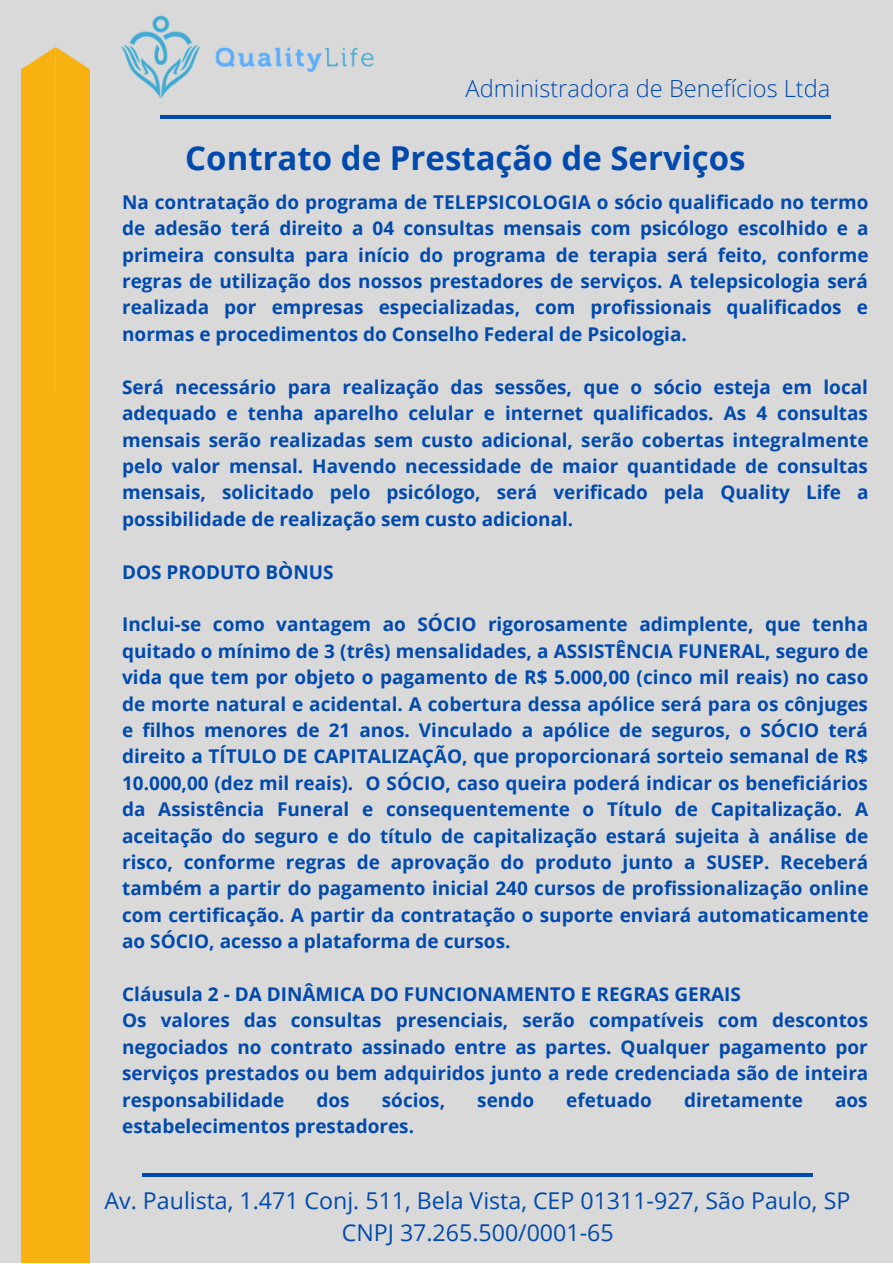
<style>
.page{position:relative;width:893px;height:1264px;background:#fff}
.page>*{position:absolute;margin:0;border:0;box-sizing:border-box;transform-origin:0 0}
.t1{font:700 33px "Open Sans";color:#004aad}
.t2{font:300 23.7px "Open Sans";color:#004aad}
.t3{font:23.1px/31.8px "Open Sans";color:#004aad;text-align:center}
.t4{font:700 18.9px/26.4px "Open Sans";color:#004aad;text-align:justify}
</style>
<div class="page">
<div style="left:0;top:0;width:892px;height:1262px;background:#d9d9d9"></div>
<div style="left:22px;top:393px;width:67px;height:869px;background:#f7b212"></div>
<div style="left:22px;top:48px;width:67px;height:345px;background:#f7b212"></div>
<hr style="left:160px;top:115px;width:670px;height:4px;background:#004aad">
<img style="left:121px;top:15px;width:253px;height:84px">
<hr style="left:143px;top:1173px;width:670px;height:3px;background:#004aad">
<p class="t2" style="left:465px;top:72px;width:366px">Administradora de Benefícios Ltda</p>
<h1 class="t1" style="left:185px;top:134px;width:562px">Contrato de Prestação de Serviços</h1>
<p class="t4" style="left:122px;top:188px;width:748px">Na contratação do programa de TELEPSICOLOGIA o sócio qualificado no termo de adesão terá direito a 04 consultas mensais com psicólogo escolhido e a primeira consulta para início do programa de terapia será feito, conforme regras de utilização dos nossos prestadores de serviços. A telepsicologia será realizada por empresas especializadas, com profissionais qualificados e normas e procedimentos do Conselho Federal de Psicologia.</p>
<p class="t4" style="left:122px;top:373px;width:748px">Será necessário para realização das sessões, que o sócio esteja em local adequado e tenha aparelho celular e internet qualificados. As 4 consultas mensais serão realizadas sem custo adicional, serão cobertas integralmente pelo valor mensal. Havendo necessidade de maior quantidade de consultas mensais, solicitado pelo psicólogo, será verificado pela Quality Life a possibilidade de realização sem custo adicional.</p>
<p class="t4" style="left:122px;top:558px;width:213px">DOS PRODUTO BÒNUS</p>
<p class="t4" style="left:122px;top:611px;width:747px">Inclui-se como vantagem ao SÓCIO rigorosamente adimplente, que tenha quitado o mínimo de 3 (três) mensalidades, a ASSISTÊNCIA FUNERAL, seguro de vida que tem por objeto o pagamento de R$ 5.000,00 (cinco mil reais) no caso de morte natural e acidental. A cobertura dessa apólice será para os cônjuges e filhos menores de 21 anos. Vinculado a apólice de seguros, o SÓCIO terá direito a TÍTULO DE CAPITALIZAÇÃO, que proporcionará sorteio semanal de R$ 10.000,00 (dez mil reais). O SÓCIO, caso queira poderá indicar os beneficiários da Assistência Funeral e consequentemente o Título de Capitalização. A aceitação do seguro e do título de capitalização estará sujeita à análise de risco, conforme regras de aprovação do produto junto a SUSEP. Receberá também a partir do pagamento inicial 240 cursos de profissionalização online com certificação. A partir da contratação o suporte enviará automaticamente ao SÓCIO, acesso a plataforma de cursos.</p>
<p class="t4" style="left:122px;top:980px;width:747px;text-align:left">Cláusula 2 - DA DINÂMICA DO FUNCIONAMENTO E REGRAS GERAIS<br>Os valores das consultas presenciais, serão compatíveis com descontos negociados no contrato assinado entre as partes. Qualquer pagamento por serviços prestados ou bem adquiridos junto a rede credenciada são de inteira responsabilidade</p>
<p class="t4" style="left:316px;top:1086px;width:35px">dos</p>
<p class="t4" style="left:382px;top:1086px;width:65px">sócios,</p>
<p class="t4" style="left:477px;top:1086px;width:58px">sendo</p>
<p class="t4" style="left:566px;top:1086px;width:87px">efetuado</p>
<p class="t4" style="left:684px;top:1086px;width:120px">diretamente</p>
<p class="t4" style="left:835px;top:1086px;width:34px">aos</p>
<p class="t4" style="left:122px;top:1112px;width:293px">estabelecimentos prestadores.</p>
<p class="t3" style="left:104px;top:1183px;width:747px">Av. Paulista, 1.471 Conj. 511, Bela Vista, CEP 01311-927, São Paulo, SP<br>CNPJ 37.265.500/0001-65</p>
</div>
